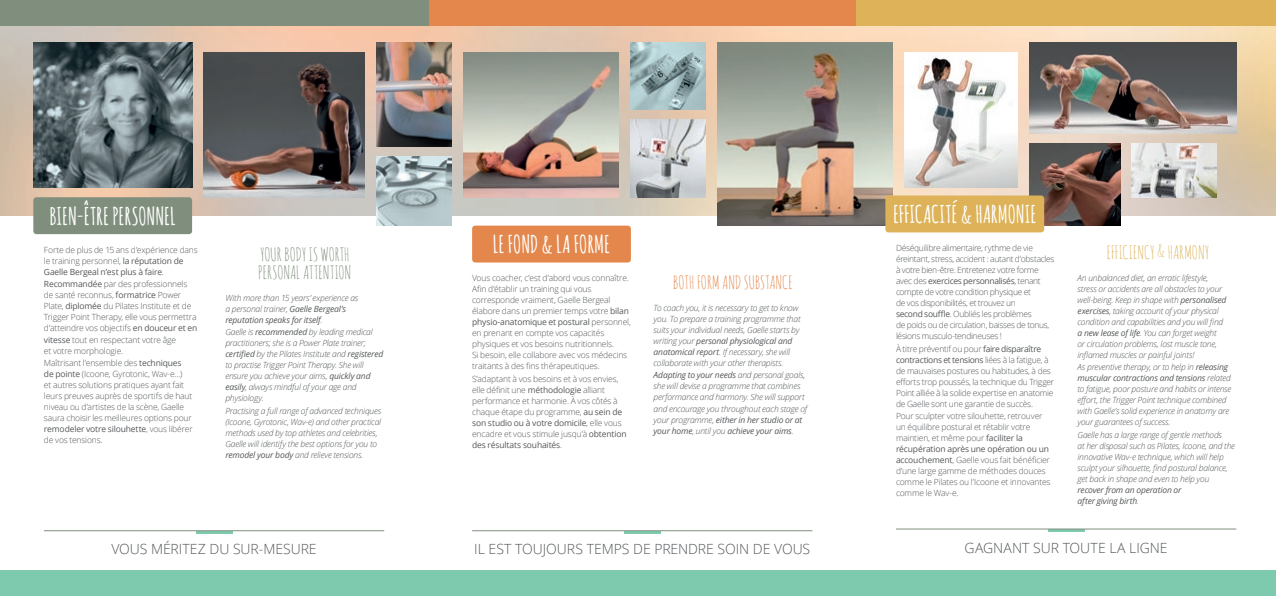
<style>
.page{position:relative;width:1276px;height:596px;background:#fff}
.page>*{position:absolute;margin:0;border:0;box-sizing:border-box;transform-origin:0 0}
.t1{font:700 24px "Amatic SC";color:#fff}
.t2{font:18px/18px "Amatic SC";letter-spacing:-.005em;color:#808f7d}
.t3{font:18px "Amatic SC";color:#e3874c}
.t4{font:18px "Amatic SC";color:#ddb258}
.t5{font:300 14px "Open Sans";letter-spacing:-.005em;color:#54575a}
.t6{font:300 8.5px/11px "Open Sans";letter-spacing:-.02em;color:#54575a}
.t7{font:italic 300 8.5px/11px "Open Sans";letter-spacing:-.02em;color:#54575a}
.t8{font:italic 8.5px/11px "Open Sans";letter-spacing:-.02em;color:#54575a}
.s1{font-weight:400}
.s2{font-weight:300}
</style>
<div class="page">
<img style="left:0;top:26px;width:1276px;height:189px">
<div style="left:428px;top:0;width:428px;height:26px;background:#e3874c"></div>
<div style="left:856px;top:0;width:420px;height:26px;background:#ddb258"></div>
<div style="left:0;top:0;width:428px;height:26px;background:#808f7d"></div>
<img style="left:33px;top:43px;width:159px;height:144px">
<div style="left:33px;top:197px;width:159px;height:37px;background:#808f7d;border-radius:3px"></div>
<hr style="left:196px;top:530px;width:36px;height:3px;background:#7dcaae">
<hr style="left:44px;top:530px;width:340px;height:1px;background:#808f7d">
<img style="left:376px;top:157px;width:75px;height:68px">
<img style="left:376px;top:43px;width:75px;height:104px">
<img style="left:204px;top:52px;width:160px;height:145px">
<div style="left:0;top:570px;width:1276px;height:25px;background:#7dcaae"></div>
<hr style="left:624px;top:530px;width:36px;height:3px;background:#7dcaae">
<hr style="left:472px;top:530px;width:340px;height:1px;background:#808f7d">
<div style="left:472px;top:225px;width:159px;height:37px;background:#e3874c;border-radius:3px"></div>
<hr style="left:1047px;top:528px;width:37px;height:3px;background:#7dcaae">
<hr style="left:896px;top:528px;width:340px;height:1px;background:#808f7d">
<img style="left:718px;top:43px;width:174px;height:182px">
<img style="left:631px;top:120px;width:75px;height:77px">
<img style="left:904px;top:52px;width:113px;height:135px">
<img style="left:1029px;top:43px;width:207px;height:90px">
<img style="left:463px;top:52px;width:156px;height:145px">
<img style="left:1029px;top:143px;width:91px;height:82px">
<img style="left:1132px;top:143px;width:85px;height:54px">
<img style="left:631px;top:43px;width:75px;height:67px">
<div style="left:885px;top:195px;width:159px;height:37px;background:#ddb258;border-radius:3px"></div>
<h1 class="t1" style="left:50px;top:198px;width:128px">BIEN-ÊTRE PERSONNEL</h1>
<p class="t6" style="left:44px;top:244px;width:155px">Forte de plus de 15 ans d’expérience dans le training personnel, <span class="s1">la réputation de<br>Gaelle Bergeal n’est plus à faire</span>.</p>
<p class="t6" style="left:44px;top:278px;width:155px"><span class="s1">Recommandée</span> par des professionnels de santé reconnus, <span class="s1">formatrice</span> Power Plate, <span class="s1">diplomée</span> du Pilates Institute et de Trigger Point Therapy, elle vous permettra d’atteindre vos objectifs <span class="s1">en douceur et en vitesse</span> tout en respectant votre âge<br>et votre morphologie.</p>
<p class="t6" style="left:44px;top:357px;width:150px">Maîtrisant l’ensemble des <span class="s1">techniques de pointe</span> (Icoone, Gyrotonic, Wav-e…)<br>et autres solutions pratiques ayant fait leurs preuves auprès de sportifs de haut niveau ou d’artistes de la scène, Gaelle saura choisir les meilleures options pour <span class="s1">remodeler votre silouhette</span>, vous libérer de vos tensions.</p>
<h2 class="t2" style="left:258px;top:244px;width:95px">YOUR BODY IS WORTH<br>PERSONAL ATTENTION</h2>
<p class="t7" style="left:225px;top:291px;width:134px">With more than 15 years’ experience as a personal trainer, <span class="s1">Gaelle Bergeal’s reputation speaks for itself</span>.</p>
<p class="t7" style="left:225px;top:326px;width:159px">Gaelle is <span class="s1">recommended</span> by leading medical practitioners; she is a Power Plate trainer; <span class="s1">certified</span> by the Pilates Institute and <span class="s1">registered </span>to practise Trigger Point Therapy. She will ensure you achieve your aims, <span class="s1">quickly and easily</span>, always mindful of your age and physiology.</p>
<p class="t7" style="left:225px;top:404px;width:157px">Practising a full range of advanced techniques (Icoone, Gyrotonic, Wav-e) and other practical methods used by top athletes and celebrities, Gaelle will identify the best options for you to <span class="s1">remodel your body</span> and relieve tensions.</p>
<h3 class="t5" style="left:111px;top:539px;width:204px">Vous m éritez du sur-mesure</h3>
<h1 class="t1" style="left:493px;top:227px;width:119px">LE FOND &amp; LA FORME</h1>
<p class="t6" style="left:472px;top:272px;width:160px">Vous coacher, c’est d’abord vous connaître.<br>Afin d’établir un training qui vous corresponde vraiment, Gaelle Bergeal élabore dans un premier temps votre <span class="s1">bilan physio-anatomique et postural</span> personnel, en prenant en compte vos capacités physiques et vos besoins nutritionnels.<br>Si besoin, elle collabore avec vos médecins traitants à des fins thérapeutiques.</p>
<p class="t6" style="left:472px;top:373px;width:156px">S’adaptant à vos besoins et à vos envies, elle définit une <span class="s1">méthodologie</span> alliant performance et harmonie. À vos côtés à chaque étape du programme, <span class="s1">au sein de son studio ou à votre domicile</span>, elle vous encadre et vous stimule jusqu’à <span class="s1">obtention des résultats souhaités</span>.</p>
<h2 class="t3" style="left:673px;top:270px;width:77px">BOTH FORM AND SUBSTANCE</h2>
<p class="t7" style="left:653px;top:302px;width:149px">To coach you, it is necessary to get to know you. To prepare a training programme that suits your individual needs, Gaelle starts by writing your <span class="s1">personal physiological and anatomical report</span>. If necessary, she will collaborate with your other therapists.</p>
<p class="t7" style="left:653px;top:369px;width:155px"><span class="s1">Adapting to your needs</span> and personal goals, she will devise a programme that combines performance and harmony. She will support and encourage you throughout each stage of your programme, <span class="s1">either in her studio or at your home</span>, until you <span class="s1">achieve your aims</span>.</p>
<h3 class="t5" style="left:474px;top:539px;width:123px">Il est toujours temp</h3>
<h3 class="t5" style="left:622px;top:539px;width:190px">s de pren dre soin de vous</h3>
<h1 class="t1" style="left:893px;top:197px;width:145px">EFFICACITÉ &amp; HARMONIE</h1>
<p class="t6" style="left:896px;top:242px;width:160px">Déséquilibre alimentaire, rythme de vie éreintant, stress, accident : autant d’obstacles à votre bien-être. Entretenez votre forme avec des <span class="s1">exercices personnalisés</span>, tenant compte de votre condition physique et<br>de vos disponibilités, et trouvez un<br><span class="s1">second souffle</span>. Oubliés les problèmes<br>de poids ou de circulation, baisses de tonus, lésions musculo-tendineuses !</p>
<p class="t6" style="left:896px;top:343px;width:160px">À titre préventif ou pour <span class="s1">faire disparaître contractions et tensions</span> liées à la fatigue, à de mauvaises postures ou habitudes, à des efforts trop poussés, la technique du Trigger Point alliée à la solide expertise en anatomie de Gaelle sont une garantie de succès.</p>
<p class="t6" style="left:896px;top:410px;width:156px">Pour sculpter votre silouhette, retrouver un équilibre postural et rétablir votre maintien, et même pour <span class="s1">faciliter la récupération après une opération ou un accouchement</span>, Gaelle vous fait bénéficier d’une large gamme de méthodes douces comme le Pilates ou l’Icoone et innovantes comme le Wav-e.</p>
<h2 class="t4" style="left:1107px;top:240px;width:18px">EFFICIENCY</h2>
<h2 class="t4" style="left:1157px;top:240px;width:23px">&amp; HARMONY</h2>
<p class="t7" style="left:1077px;top:272px;width:150px">An unbalanced diet, an erratic lifestyle, stress or accidents are all obstacles to your well-being. Keep in shape with <span class="s1">personalised exercises</span>, taking account of your physical condition and capabilities and you will find <span class="s1">a new lease of life</span>. You can forget weight<br>or circulation problems, lost muscle tone, inflamed muscles or painful joints!</p>
<p class="t7" style="left:1077px;top:361px;width:155px">As preventive therapy, or to help in <span class="s1">releasing muscular contractions and tensions</span> related to fatigue, poor posture and habits or intense effort, the Trigger Point technique combined with Gaelle’s solid experience in anatomy are your guarantees of success.</p>
<p class="t7" style="left:1077px;top:428px;width:159px">Gaelle has a large range of gentle methods<br>at her disposal such as Pilates, Icoone, and the innovative Wav-e technique, which will help sculpt your silhouette, find postural balance, get back in shape and even to help you</p>
<p class="t8" style="left:1077px;top:484px;width:106px">recover from an operation or after giving birth<span class="s2">.</span></p>
<h3 class="t5" style="left:964px;top:537px;width:11px">gagnant</h3>
<h3 class="t5" style="left:1033px;top:537px;width:112px">sur toute la ligne</h3>
</div>
